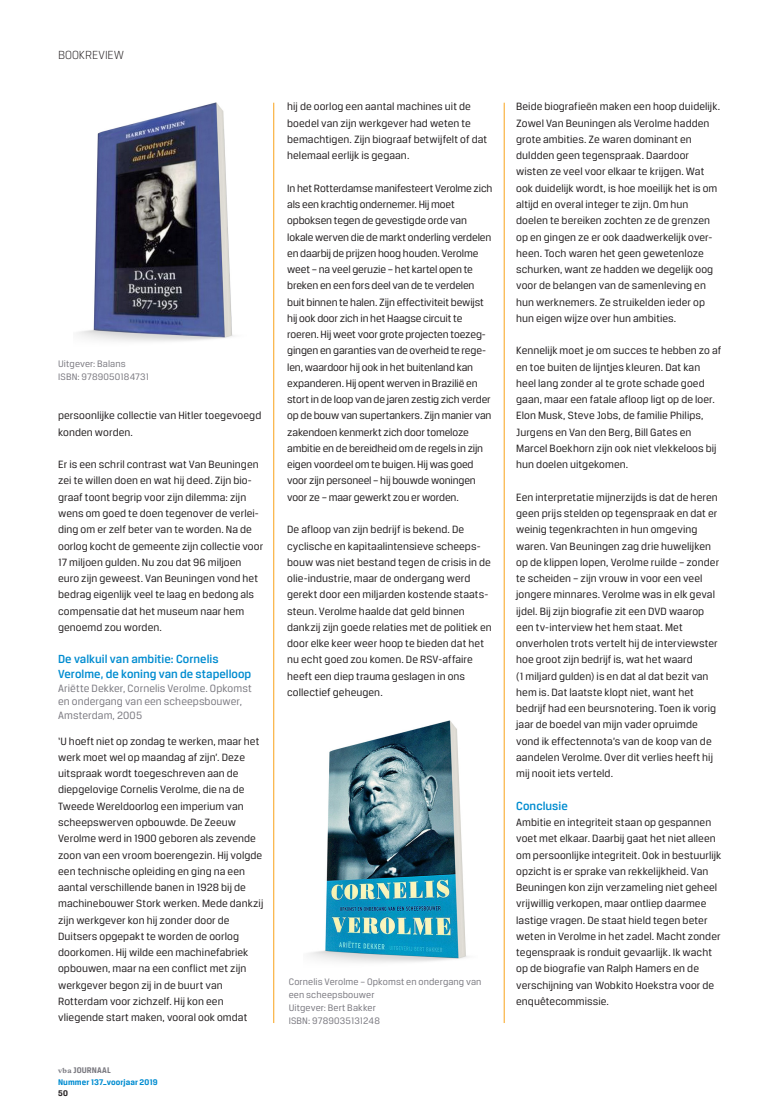
<style>
.page{position:relative;width:780px;height:1117px;background:#fff}
.page>*{position:absolute;margin:0;border:0;box-sizing:border-box;transform-origin:0 0}
.Tussenkop_Schreefloo{font:500 12.5px/15px "CFA Breuer Text";color:#008cd0}
.t1{font:300 12.5px "CFA Breuer Text";color:#231f20}
.Plat_schreefloos{font:11.25px/16.2px "CFA Breuer Text";letter-spacing:.005em;color:#231f20}
.Plat_schreefloos-2{font:11.25px/16.2px "CFA Breuer Text";letter-spacing:-.015em;color:#231f20}
.Kopje_auteur_licht_g{font:11.25px/13.5px "CFA Breuer Text";letter-spacing:.005em;color:#7b7a81}
.Gegevens_bookreview{font:10px/13.1px "CFA Breuer Text";letter-spacing:.01em;color:#7b7a81}
.t2{font:700 8.75px/11.2px "CFA Breuer Text";letter-spacing:.01em;color:#008cd0}
.t3{font:700 8.75px "CFA Breuer Text";color:#231f20}
.s1{font-family:"Plantin";font-size:7.5px;color:#7b7a81}
.s2{color:#7b7a81}
</style>
<div class="page">
<img style="left:77px;top:103px;width:156px;height:239px">
<img style="left:309px;top:720px;width:158px;height:243px">
<hr style="left:504px;top:103px;width:1px;height:919px;background:#f9a31b">
<hr style="left:273px;top:103px;width:1px;height:919px;background:#f9a31b">
<p class="t1" style="left:58px;top:48px;width:68px">BOOKREVIEW</p>
<p class="Gegevens_bookreview" style="left:58px;top:357px;width:69px">Uitgever: Balans</p>
<p class="Gegevens_bookreview" style="left:58px;top:370px;width:92px">ISBN: 9789050184731</p>
<p class="Plat_schreefloos" style="left:58px;top:407px;width:205px">persoonlijke collectie van Hitler toegevoegd konden worden.</p>
<p class="Plat_schreefloos" style="left:58px;top:456px;width:207px">Er is een schril contrast wat Van Beuningen zei te willen doen en wat hij deed. Zijn bio&shy;graaf toont begrip voor zijn dilemma: zijn wens om goed te doen tegenover de verlei&shy;ding om er zelf beter van te worden. Na de oorlog kocht de gemeente zijn collectie voor 17 miljoen gulden. Nu zou dat 96 miljoen euro zijn geweest. Van Beuningen vond het bedrag eigenlijk veel te laag en bedong als compensatie dat het museum naar hem genoemd zou worden.</p>
<p class="Tussenkop_Schreefloo" style="left:58px;top:651px;width:195px">De valkuil van ambitie: Cornelis<br>Verolme, de koning van de stapelloop</p>
<p class="Kopje_auteur_licht_g" style="left:58px;top:681px;width:195px">Ariëtte Dekker, Cornelis Verolme. Opkomst en ondergang van een scheepsbouwer,<br>Amsterdam, 2005</p>
<p class="Plat_schreefloos" style="left:58px;top:732px;width:207px">‘U hoeft niet op zondag te werken, maar het werk moet wel op maandag af zijn’. Deze uitspraak wordt toegeschreven aan de diepgelovige Cornelis Verolme, die na de Tweede Wereldoorlog een imperium van scheepswerven opbouwde. De Zeeuw Verolme werd in 1900 geboren als zevende zoon van een vroom boerengezin. Hij volgde een technische opleiding en ging na een aantal verschillende banen in 1928 bij de machinebouwer Stork werken. Mede dankzij zijn werkgever kon hij zonder door de Duitsers opgepakt te worden de oorlog doorkomen. Hij wilde een machinefabriek opbouwen, maar na een conflict met zijn werkgever begon zij in de buurt van Rotterdam voor zichzelf. Hij kon een vliegende start maken, vooral ook omdat</p>
<p class="t2" style="left:58px;top:1064px;width:101px"><span class="s1">vba</span> <span class="s2">JOURNAAL<br></span>Nummer 137_voorjaar 2019</p>
<p class="t3" style="left:58px;top:1087px;width:11px">50</p>
<p class="Plat_schreefloos" style="left:287px;top:98px;width:201px">hij de oorlog een aantal machines uit de boedel van zijn werkgever had weten te bemachtigen. Zijn biograaf betwijfelt of dat helemaal eerlijk is gegaan.</p>
<p class="Plat_schreefloos-2" style="left:287px;top:180px;width:207px">In het Rotterdamse manifesteert Verolme zich als een krachtig ondernemer. Hij moet opboksen tegen de gevestigde orde van lokale werven die de markt onderling verdelen en daarbij de prijzen hoog houden. Verolme weet – na veel geruzie – het kartel open te breken en een fors deel van de te verdelen buit binnen te halen. Zijn effectiviteit bewijst hij ook door zich in het Haagse circuit te roeren. Hij weet voor grote projecten toezeg&shy;gingen en garanties van de overheid te rege&shy;len, waardoor hij ook in het buitenland kan expanderen. Hij opent werven in Brazilië en stort in de loop van de jaren zestig zich verder op de bouw van supertankers. Zijn manier van zakendoen kenmerkt zich door tomeloze ambitie en de bereidheid om de regels in zijn eigen voordeel om te buigen. Hij was goed voor zijn personeel – hij bouwde woningen voor ze – maar gewerkt zou er worden.</p>
<p class="Plat_schreefloos" style="left:287px;top:521px;width:206px">De afloop van zijn bedrijf is bekend. De cyclische en kapitaalintensieve scheeps&shy;bouw was niet bestand tegen de crisis in de olie-industrie, maar de ondergang werd gerekt door een miljarden kostende staats&shy;steun. Verolme haalde dat geld binnen dankzij zijn goede relaties met de politiek en door elke keer weer hoop te bieden dat het nu echt goed zou komen. De RSV-affaire heeft een diep trauma geslagen in ons collectief geheugen.</p>
<p class="Gegevens_bookreview" style="left:289px;top:974px;width:194px">Cornelis Verolme – Opkomst en ondergang van een scheepsbouwer</p>
<p class="Gegevens_bookreview" style="left:289px;top:1001px;width:89px">Uitgever: Bert Bakker</p>
<p class="Gegevens_bookreview" style="left:289px;top:1014px;width:93px">ISBN: 9789035131248</p>
<p class="Plat_schreefloos" style="left:516px;top:98px;width:205px">Beide biografieën maken een hoop duidelijk.<br>Zowel Van Beuningen als Verolme hadden grote ambities. Ze waren dominant en duldden geen tegenspraak. Daardoor wisten ze veel voor elkaar te krijgen. Wat ook duidelijk wordt, is hoe moeilijk het is om altijd en overal integer te zijn. Om hun doelen te bereiken zochten ze de grenzen op en gingen ze er ook daadwerkelijk over&shy;heen. Toch waren het geen gewetenloze schurken, want ze hadden we degelijk oog voor de belangen van de samenleving en hun werknemers. Ze struikelden ieder op hun eigen wijze over hun ambities.</p>
<p class="Plat_schreefloos" style="left:516px;top:342px;width:207px">Kennelijk moet je om succes te hebben zo af en toe buiten de lijntjes kleuren. Dat kan heel lang zonder al te grote schade goed gaan, maar een fatale afloop ligt op de loer.<br>Elon Musk, Steve Jobs, de familie Philips, Jurgens en Van den Berg, Bill Gates en Marcel Boekhorn zijn ook niet vlekkeloos bij hun doelen uitgekomen.</p>
<p class="Plat_schreefloos" style="left:516px;top:488px;width:204px">Een interpretatie mijnerzijds is dat de heren geen prijs stelden op tegenspraak en dat er weinig tegenkrachten in hun omgeving waren. Van Beuningen zag drie huwelijken op de klippen lopen, Verolme ruilde – zonder te scheiden – zijn vrouw in voor een veel jongere minnares. Verolme was in elk geval ijdel. Bij zijn biografie zit een DVD waarop een tv-interview het hem staat. Met onverholen trots vertelt hij de interviewster hoe groot zijn bedrijf is, wat het waard<br>(1 miljard gulden) is en dat al dat bezit van hem is. Dat laatste klopt niet, want het bedrijf had een beursnotering. Toen ik vorig jaar de boedel van mijn vader opruimde vond ik effectennota’s van de koop van de aandelen Verolme. Over dit verlies heeft hij mij nooit iets verteld.</p>
<p class="Tussenkop_Schreefloo" style="left:516px;top:797px;width:53px">Conclusie</p>
<p class="Plat_schreefloos" style="left:516px;top:813px;width:207px">Ambitie en integriteit staan op gespannen voet met elkaar. Daarbij gaat het niet alleen om persoonlijke integriteit. Ook in bestuurlijk opzicht is er sprake van rekkelijkheid. Van Beuningen kon zijn verzameling niet geheel vrijwillig verkopen, maar ontliep daarmee lastige vragen. De staat hield tegen beter weten in Verolme in het zadel. Macht zonder tegenspraak is ronduit gevaarlijk. Ik wacht op de biografie van Ralph Hamers en de verschijning van Wobkito Hoekstra voor de enquêtecommissie.</p>
</div>
